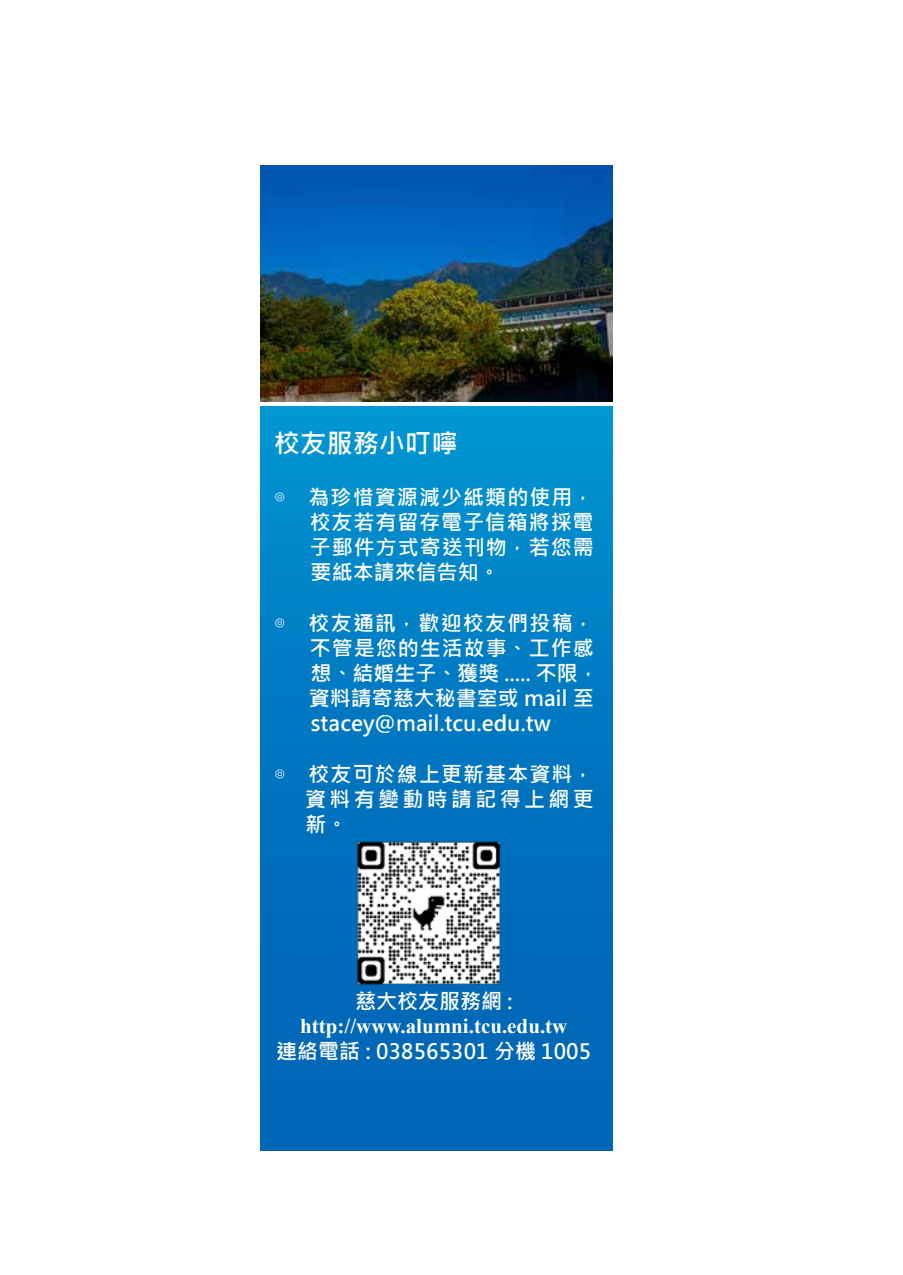
<style>
.page{position:relative;width:903px;height:1275px;background:#fff}
.page>*{position:absolute;margin:0;border:0;box-sizing:border-box;transform-origin:0 0}
.t1{font:700 26.25px "Microsoft Jheng Hei";color:#fff}
.t2{font:700 21px/25.2px "Microsoft Jheng Hei";color:#fff}
.t3{font:700 21px/25.2px "Microsoft Jheng Hei";letter-spacing:.045em;color:#fff;text-align:justify}
.t4{font:700 21px "Times New Roman";color:#fff}
</style>
<div class="page">
<div style="left:260px;top:407px;width:353px;height:744px;background:linear-gradient(to bottom,#0091d0,#005fb1)"></div>
<img style="left:261px;top:165px;width:352px;height:236px">
<img style="left:353px;top:841px;width:162px;height:149px">
<p class="t1" style="left:274px;top:426px;width:185px">校友服務小叮嚀</p>
<p class="t3" style="left:310px;top:484px;width:285px;text-indent:-36px">◎ 為珍惜資源減少紙類的使用，校友若有留存電子信箱將採電子郵件方式寄送刊物，若您需要紙本請來信告知。</p>
<p class="t2" style="left:309px;top:610px;width:292px;text-indent:-35px">◎ 校友通訊，歡迎校友們投稿，不管是您的生活故事、工作感想、結婚生子、獲獎 ..... 不限，資料請寄慈大秘書室或 mail 至stacey@mail.tcu.edu.tw</p>
<p class="t3" style="left:305px;top:761px;width:290px;text-indent:-31px">◎ 校友可於線上更新基本資料，資料有變動時請記得上網更新。</p>
<p class="t2" style="left:355px;top:988px;width:159px">慈大校友服務網 :</p>
<p class="t4" style="left:300px;top:1010px;width:269px">http://www.alumni.tcu.edu.tw</p>
<p class="t2" style="left:276px;top:1039px;width:316px">連絡電話 : 038565301 分機 1005</p>
</div>
